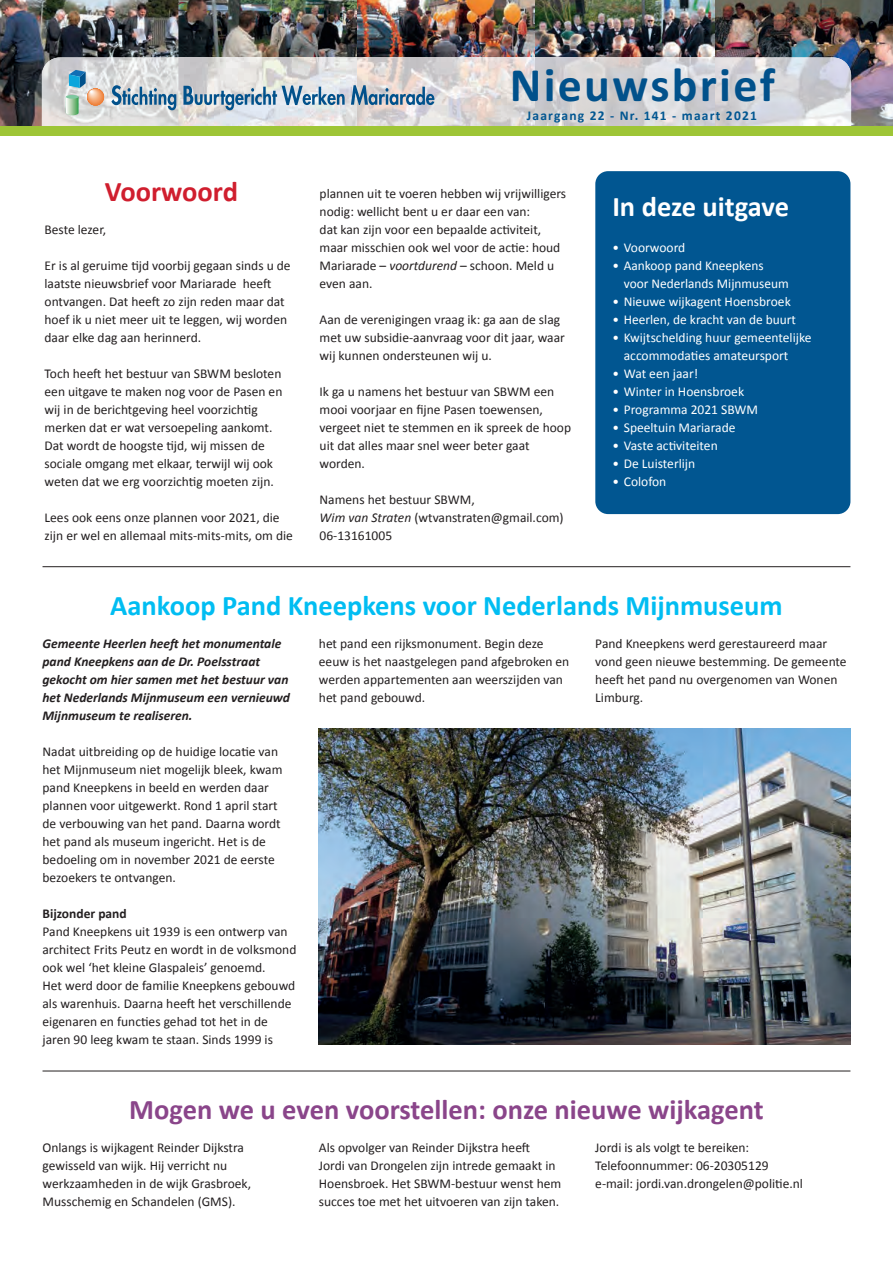
<style>
.page{position:relative;width:893px;height:1263px;background:#fff}
.page>*{position:absolute;margin:0;border:0;box-sizing:border-box;transform-origin:0 0}
.t1{font:700 48px "Calibri";letter-spacing:.05em;color:#01518b}
.t2{font:700 28.5px "Calibri";color:#01bdf2}
.t3{font:700 28.5px "Calibri";color:#8a458a}
.t4{font:700 28.5px "Calibri";letter-spacing:-.005em;color:#fff}
.t5{font:700 28.5px "Calibri";color:#d01e2e}
.t6{font:13.5px/18px "Calibri";color:#231f20}
.t7{font:13.5px/18px "Calibri";color:#fff}
.t8{font:italic 700 13.5px/18px "Calibri";color:#231f20}
.t9{font:700 13.5px "Calibri";letter-spacing:.09em;color:#015691}
.t10{font:700 13.5px "Calibri";color:#231f20}
.s1{font-style:italic}
</style>
<div class="page">
<div style="left:595px;top:171px;width:255px;height:343px;background:#015691;border-radius:13px"></div>
<img style="left:714px;top:0;width:179px;height:127px">
<img style="left:179px;top:0;width:535px;height:57px">
<img style="left:0;top:0;width:178px;height:127px">
<img style="left:42px;top:57px;width:809px;height:70px">
<div style="left:0;top:127px;width:893px;height:9px;background:#9ec536"></div>
<div style="left:87px;top:88px;width:17px;height:18px;background:#ee813b;border-radius:50%"></div>
<div style="left:87px;top:89px;width:16px;height:16px;background:#f18640;border-radius:50%"></div>
<div style="left:87px;top:89px;width:16px;height:15px;background:#f08b48;border-radius:50%"></div>
<div style="left:88px;top:89px;width:14px;height:15px;background:#ef8f4d;border-radius:50%"></div>
<div style="left:88px;top:89px;width:14px;height:14px;background:#f29658;border-radius:50%"></div>
<div style="left:88px;top:89px;width:13px;height:13px;background:#f39f66;border-radius:50%"></div>
<div style="left:88px;top:89px;width:12px;height:12px;background:#f4a873;border-radius:50%"></div>
<div style="left:89px;top:89px;width:10px;height:11px;background:#f5b384;border-radius:50%"></div>
<div style="left:89px;top:90px;width:10px;height:10px;background:#f5b282;border-radius:50%"></div>
<div style="left:89px;top:90px;width:9px;height:9px;background:#f6bc90;border-radius:50%"></div>
<div style="left:89px;top:90px;width:8px;height:8px;background:#fac79f;border-radius:50%"></div>
<div style="left:89px;top:90px;width:8px;height:7px;background:#f9caa5;border-radius:50%"></div>
<svg style="left:66px;top:70px;width:30px;height:45px"></svg>
<svg style="left:111px;top:85px;width:65px;height:25px;background:#96b0c2"></svg>
<svg style="left:183px;top:85px;width:162px;height:25px;background:#a0b8ca"></svg>
<svg style="left:351px;top:85px;width:83px;height:20px;background:#8ca3b8"></svg>
<hr style="left:43px;top:566px;width:807px;height:1px;background:#231f20">
<hr style="left:43px;top:1071px;width:807px;height:1px;background:#231f20">
<img style="left:319px;top:728px;width:531px;height:316px">
<h2 class="t5" style="left:105px;top:173px;width:135px">Voorwoord</h2>
<p class="t6" style="left:45px;top:221px;width:63px">Beste lezer,</p>
<p class="t6" style="left:45px;top:257px;width:248px">Er is al geruime tijd voorbij gegaan sinds u de laatste nieuwsbrief voor Mariarade heeft ontvangen. Dat heeft zo zijn reden maar dat hoef ik u niet meer uit te leggen, wij worden daar elke dag aan herinnerd.</p>
<p class="t6" style="left:45px;top:365px;width:239px">Toch heeft het bestuur van SBWM besloten een uitgave te maken nog voor de Pasen en wij in de berichtgeving heel voorzichtig merken dat er wat versoepeling aankomt.<br>Dat wordt de hoogste tijd, wij missen de sociale omgang met elkaar, terwijl wij ook weten dat we erg voorzichtig moeten zijn.</p>
<p class="t6" style="left:45px;top:509px;width:250px">Lees ook eens onze plannen voor 2021, die zijn er wel en allemaal mits-mits-mits, om die</p>
<h1 class="t1" style="left:510px;top:55px;width:267px">Nieuwsbrief</h1>
<p class="t9" style="left:527px;top:107px;width:232px">Jaargang 22 - Nr. 141 - maart 2021</p>
<p class="t6" style="left:320px;top:185px;width:248px">plannen uit te voeren hebben wij vrijwilligers nodig: wellicht bent u er daar een van:<br>dat kan zijn voor een bepaalde activiteit, maar misschien ook wel voor de actie: houd Mariarade – <span class="s1">voortdurend</span> – schoon. Meld u even aan.</p>
<p class="t6" style="left:320px;top:311px;width:247px">Aan de verenigingen vraag ik: ga aan de slag met uw subsidie-aanvraag voor dit jaar, waar wij kunnen ondersteunen wij u.</p>
<p class="t6" style="left:320px;top:383px;width:253px">Ik ga u namens het bestuur van SBWM een mooi voorjaar en fijne Pasen toewensen, vergeet niet te stemmen en ik spreek de hoop uit dat alles maar snel weer beter gaat worden.</p>
<p class="t6" style="left:320px;top:490px;width:246px">Namens het bestuur SBWM,<br><span class="s1">Wim van Straten</span> (wtvanstraten@gmail.com)<br>06-13161005</p>
<h2 class="t4" style="left:612px;top:188px;width:178px">In deze uitgave</h2>
<p class="t7" style="left:612px;top:239px;width:74px">• Voorwoord</p>
<p class="t7" style="left:624px;top:257px;width:167px;text-indent:-11px">• Aankoop pand Kneepkens voor Nederlands Mijnmuseum</p>
<p class="t7" style="left:612px;top:293px;width:180px">• Nieuwe wijkagent Hoensbroek</p>
<p class="t7" style="left:612px;top:311px;width:185px">• Heerlen, de kracht van de buurt</p>
<p class="t7" style="left:624px;top:329px;width:189px;text-indent:-11px">• Kwijtschelding huur gemeentelijke accommodaties amateursport</p>
<p class="t7" style="left:612px;top:365px;width:87px">• Wat een jaar!</p>
<p class="t7" style="left:612px;top:383px;width:133px">• Winter in Hoensbroek</p>
<p class="t7" style="left:612px;top:401px;width:147px">• Programma 2021 SBWM</p>
<p class="t7" style="left:612px;top:419px;width:125px">• Speeltuin Mariarade</p>
<p class="t7" style="left:612px;top:437px;width:107px">• Vaste activiteiten</p>
<p class="t7" style="left:612px;top:455px;width:84px">• De Luisterlijn</p>
<p class="t7" style="left:612px;top:473px;width:56px">• Colofon</p>
<h2 class="t2" style="left:110px;top:587px;width:674px">Aankoop Pand Kneepkens voor Nederlands Mijnmuseum</h2>
<p class="t8" style="left:43px;top:634px;width:249px">Gemeente Heerlen heeft het monumentale pand Kneepkens aan de Dr. Poelsstraat gekocht om hier samen met het bestuur van het Nederlands Mijnmuseum een vernieuwd Mijnmuseum te realiseren.</p>
<p class="t6" style="left:43px;top:742px;width:242px">Nadat uitbreiding op de huidige locatie van het Mijnmuseum niet mogelijk bleek, kwam pand Kneepkens in beeld en werden daar plannen voor uitgewerkt. Rond 1 april start de verbouwing van het pand. Daarna wordt het pand als museum ingericht. Het is de bedoeling om in november 2021 de eerste bezoekers te ontvangen.</p>
<p class="t10" style="left:43px;top:905px;width:86px">Bijzonder pand</p>
<p class="t6" style="left:43px;top:922px;width:255px">Pand Kneepkens uit 1939 is een ontwerp van architect Frits Peutz en wordt in de volksmond ook wel ‘het kleine Glaspaleis’ genoemd.<br>Het werd door de familie Kneepkens gebouwd als warenhuis. Daarna heeft het verschillende eigenaren en functies gehad tot het in de jaren 90 leeg kwam te staan. Sinds 1999 is</p>
<p class="t6" style="left:319px;top:634px;width:252px">het pand een rijksmonument. Begin deze eeuw is het naastgelegen pand afgebroken en werden appartementen aan weerszijden van het pand gebouwd.</p>
<p class="t6" style="left:595px;top:634px;width:253px">Pand Kneepkens werd gerestaureerd maar vond geen nieuwe bestemming. De gemeente heeft het pand nu overgenomen van Wonen<br>Limburg.</p>
<h2 class="t3" style="left:129px;top:1091px;width:636px">Mogen we u even voorstellen: onze nieuwe wijkagent</h2>
<p class="t6" style="left:43px;top:1138px;width:210px">Onlangs is wijkagent Reinder Dijkstra gewisseld van wijk. Hij verricht nu werkzaamheden in de wijk Grasbroek, Musschemig en Schandelen (GMS).</p>
<p class="t6" style="left:319px;top:1138px;width:244px">Als opvolger van Reinder Dijkstra heeft<br>Jordi van Drongelen zijn intrede gemaakt in Hoensbroek. Het SBWM-bestuur wenst hem succes toe met het uitvoeren van zijn taken.</p>
<p class="t6" style="left:595px;top:1138px;width:209px">Jordi is als volgt te bereiken:<br>Telefoonnummer: 06-20305129 e-mail: jordi.van.drongelen@politie.nl</p>
</div>
